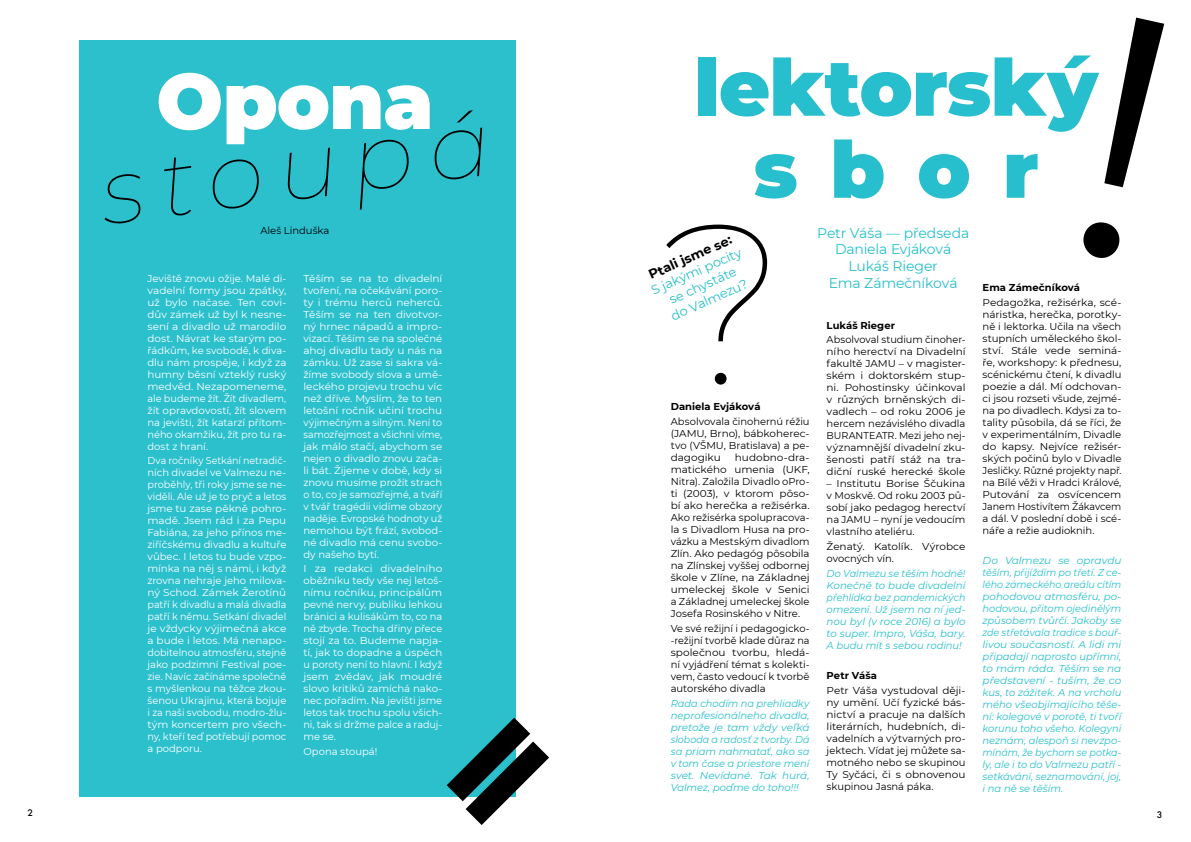
<style>
.page{position:relative;width:1191px;height:842px;background:#fff}
.page>*{position:absolute;margin:0;border:0;box-sizing:border-box;transform-origin:0 0}
.t1{font:italic 100 91.9px "Montserrat";color:#000}
.t2{font:900 78.6px/82px "Montserrat";letter-spacing:-.01em;color:#27bfcd;text-align:center}
.t3{font:900 78.6px "Montserrat";letter-spacing:-.01em;color:#fff}
.t4{font:14px/16.8px "Montserrat";letter-spacing:-.015em;color:#27bfcd;text-align:center}
.t5{font:13px/15.6px "Montserrat";color:#27bfcd;text-align:center}
.t6{font:700 13px "Montserrat";color:#000}
.t7{font:10px/12px "Montserrat";letter-spacing:-.005em;color:#000;text-align:justify;scale:1.05 1}
.t8{font:10px/12px "Montserrat";color:#fff;text-align:justify;scale:1.05 1}
.t9{font:10px/12px "Montserrat";color:#fff;text-align:justify;scale:.95 1}
.t10{font:10px/12px "Montserrat";letter-spacing:-.005em;color:#000;text-align:justify}
.t11{font:italic 10px/12px "Montserrat";letter-spacing:-.005em;color:#27bfcd;text-align:justify;scale:1.05 1}
.t12{font:10px/12px "Montserrat";color:#fff;text-align:justify}
.t13{font:italic 10px/12px "Montserrat";letter-spacing:-.005em;color:#27bfcd;text-align:justify}
.t14{font:700 10px "Montserrat";color:#000}
.t15{font:500 10px "Futura TOT";color:#000}
</style>
<div class="page">
<svg style="left:666px;top:225px;width:101px;height:160px"></svg>
<div style="left:79px;top:40px;width:437px;height:757px;background:#2cc0cd"></div>
<svg style="left:447px;top:718px;width:102px;height:107px"></svg>
<svg style="left:1083px;top:18px;width:81px;height:240px"></svg>
<h2 class="t3" style="left:156px;top:42px;width:278px">Opona</h2>
<h1 class="t1" style="left:93px;top:133px;width:393px;rotate:-8deg">stoupá</h1>
<p class="t10" style="left:260px;top:224px;width:71px">Aleš Linduška</p>
<p class="t12" style="left:147px;top:272px;width:140px">Jeviště znovu ožije. Malé di&shy;vadelní formy jsou zpátky, už bylo načase. Ten covi&shy;dův zámek už byl k nesne&shy;sení a divadlo už marodilo dost. Návrat ke starým po&shy;řádkům, ke svobodě, k diva&shy;dlu nám prospěje, i když za humny běsní vzteklý ruský medvěd. Nezapomeneme, ale budeme žít. Žít divadlem, žít opravdovostí, žít slovem na jevišti, žít katarzí přítom&shy;ného okamžiku, žít pro tu ra&shy;dost z hraní.</p>
<p class="t9" style="left:147px;top:454px;width:148px">Dva ročníky Setkání netradič&shy;ních divadel ve Valmezu ne&shy;proběhly, tři roky jsme se ne&shy;viděli. Ale už je to pryč a letos jsme tu zase pěkně pohro&shy;madě. Jsem rád i za Pepu Fabiána, za jeho přínos me&shy;ziříčskému divadlu a kultuře vůbec. I letos tu bude vzpo&shy;mínka na něj s námi, i když zrovna nehraje jeho milova&shy;ný Schod. Zámek Žerotínů patří k divadlu a malá divadla patří k němu. Setkání divadel je vždycky výjimečná akce a bude i letos. Má nenapo&shy;dobitelnou atmosféru, stejně jako podzimní Festival poe&shy;zie. Navíc začínáme společně s myšlenkou na těžce zkou&shy;šenou Ukrajinu, která bojuje i za naši svobodu, modro-žlu&shy;tým koncertem pro všech&shy;ny, kteří teď potřebují pomoc a podporu.</p>
<p class="t8" style="left:303px;top:272px;width:134px">Těším se na to divadelní tvoření, na očekávání poro&shy;ty i trému herců neherců.<br>Těším se na ten divotvor&shy;ný hrnec nápadů a impro&shy;vizací. Těším se na společné ahoj divadlu tady u nás na zámku. Už zase si sakra vá&shy;žíme svobody slova a umě&shy;leckého projevu trochu víc než dříve. Myslím, že to ten letošní ročník učiní trochu výjimečným a silným. Není to samozřejmost a všichni víme, jak málo stačí, abychom se nejen o divadlo znovu zača&shy;li bát. Žijeme v době, kdy si znovu musíme prožít strach o to, co je samozřejmé, a tváří v tvář tragédii vidíme obzory naděje. Evropské hodnoty už nemohou být frází, svobod&shy;né divadlo má cenu svobo&shy;dy našeho bytí.</p>
<p class="t8" style="left:303px;top:562px;width:134px">I za redakci divadelního oběžníku tedy vše nej letoš&shy;nímu ročníku, principálům pevné nervy, publiku lehkou bránici a kulisákům to, co na ně zbyde. Trocha dřiny přece stojí za to. Budeme napja&shy;tí, jak to dopadne a úspěch u poroty není to hlavní. I když jsem zvědav, jak moudré slovo kritiků zamíchá nako&shy;nec pořadím. Na jevišti jsme letos tak trochu spolu všich&shy;ni, tak si držme palce a raduj&shy;me se.</p>
<p class="t12" style="left:303px;top:745px;width:75px">Opona stoupá!</p>
<h2 class="t2" style="left:694px;top:42px;width:405px">lektorský sbor</h2>
<h3 class="t4" style="left:817px;top:224px;width:153px">Petr Váša — předseda<br>Daniela Evjáková<br>Lukáš Rieger<br>Ema Zámečníková</h3>
<h3 class="t6" style="left:645px;top:267px;width:91px;rotate:-24deg">Ptali jsme se:</h3>
<h3 class="t5" style="left:648px;top:284px;width:99px;rotate:-24deg">S jakými pocity se chystáte<br>do Valmezu?</h3>
<p class="t14" style="left:982px;top:280px;width:99px">Ema Zámečníková</p>
<p class="t7" style="left:982px;top:296px;width:134px">Pedagožka, režisérka, scé&shy;náristka, herečka, porotky&shy;ně i lektorka. Učila na všech stupních uměleckého škol&shy;ství. Stále vede seminá&shy;ře, workshopy: k přednesu, scénickému čtení, k divadlu poezie a dál. Mí odchovan&shy;ci jsou rozseti všude, zejmé&shy;na po divadlech. Kdysi za to&shy;tality působila, dá se říci, že v experimentálním, Divadle do kapsy. Nejvíce režisér&shy;ských počinů bylo v Divadle Jesličky. Různé projekty např. na Bílé věži v Hradci Králové, Putování za osvícencem Janem Hostivítem Žákavcem a dál. V poslední době i scé&shy;náře a režie audioknih.</p>
<p class="t11" style="left:982px;top:554px;width:134px">Do Valmezu se opravdu těším, přijíždím po třetí. Z ce&shy;lého zámeckého areálu cítím pohodovou atmosféru, po&shy;hodovou, přitom ojedinělým způsobem tvůrčí. Jakoby se zde střetávala tradice s bouř&shy;livou současností. A lidi mi připadají naprosto upřímní, to mám ráda. Těším se na představení - tuším, že co kus, to zážitek. A na vrcholu mého všeobjímajícího těše&shy;ní: kolegové v porotě, ti tvoří korunu toho všeho. Kolegyni neznám, alespoň si nevzpo&shy;mínám, že bychom se potka&shy;ly, ale i to do Valmezu patří - setkávání, seznamování, joj, i na ně se těším.</p>
<p class="t14" style="left:826px;top:318px;width:70px">Lukáš Rieger</p>
<p class="t10" style="left:826px;top:333px;width:140px">Absolvoval studium činoher&shy;ního herectví na Divadelní fakultě JAMU – v magister&shy;ském i doktorském stup&shy;ni. Pohostinsky účinkoval v různých brněnských di&shy;vadlech – od roku 2006 je hercem nezávislého divadla BURANTEATR. Mezi jeho nej&shy;významnější divadelní zku&shy;šenosti patří stáž na tra&shy;diční ruské herecké škole</p>
<p class="t7" style="left:826px;top:477px;width:134px">– Institutu Borise Ščukina v Moskvě. Od roku 2003 pů&shy;sobí jako pedagog herectví na JAMU – nyní je vedoucím vlastního ateliéru.</p>
<p class="t7" style="left:826px;top:540px;width:134px">Ženatý. Katolík. Výrobce ovocných vín.</p>
<p class="t13" style="left:826px;top:567px;width:140px">Do Valmezu se těším hodně!<br>Konečně to bude divadelní přehlídka bez pandemických omezení. Už jsem na ní jed&shy;nou byl (v roce 2016) a bylo to super. Impro, Váša, bary.<br>A budu mít s sebou rodinu!</p>
<p class="t14" style="left:826px;top:668px;width:52px">Petr Váša</p>
<p class="t7" style="left:826px;top:684px;width:134px">Petr Váša vystudoval ději&shy;ny umění. Učí fyzické bás&shy;nictví a pracuje na dalších literárních, hudebních, di&shy;vadelních a výtvarných pro&shy;jektech. Vídat jej můžete sa&shy;motného nebo se skupinou Ty Syčáci, či s obnovenou skupinou Jasná páka.</p>
<p class="t14" style="left:671px;top:399px;width:91px">Daniela Evjáková</p>
<p class="t10" style="left:671px;top:415px;width:140px">Absolvovala činohernú réžiu (JAMU, Brno), bábkoherec&shy;tvo (VŠMU, Bratislava) a pe&shy;dagogiku</p>
<p class="t7" style="left:671px;top:451px;width:134px;text-indent:64px">hudobno-dra&shy;matického umenia (UKF, Nitra). Založila Divadlo oPro&shy;ti (2003), v ktorom pôso&shy;bí ako herečka a režisérka.<br>Ako režisérka spolupracova&shy;la s Divadlom Husa na pro&shy;vázku a Mestským divadlom Zlín. Ako pedagóg pôsobila na Zlínskej vyššej odbornej škole v Zlíne, na Základnej umeleckej škole v Senici a Základnej umeleckej škole Josefa Rosinského v Nitre.</p>
<p class="t10" style="left:671px;top:622px;width:140px">Ve své režijní i pedagogicko--režijní tvorbě klade důraz na společnou tvorbu, hledá&shy;ní vyjádření témat s kolekti&shy;vem, často vedoucí k tvorbě autorského divadla</p>
<p class="t13" style="left:671px;top:697px;width:140px">Rada chodím na prehliadky neprofesionálneho divadla, pretože je tam vždy veľká sloboda a radosť z tvorby. Dá sa priam nahmatať, ako sa v tom čase a priestore mení svet. Nevídané. Tak hurá, Valmez, poďme do toho!!!</p>
<p class="t15" style="left:27px;top:806px;width:7px">2</p>
<p class="t15" style="left:1156px;top:808px;width:7px">3</p>
</div>
